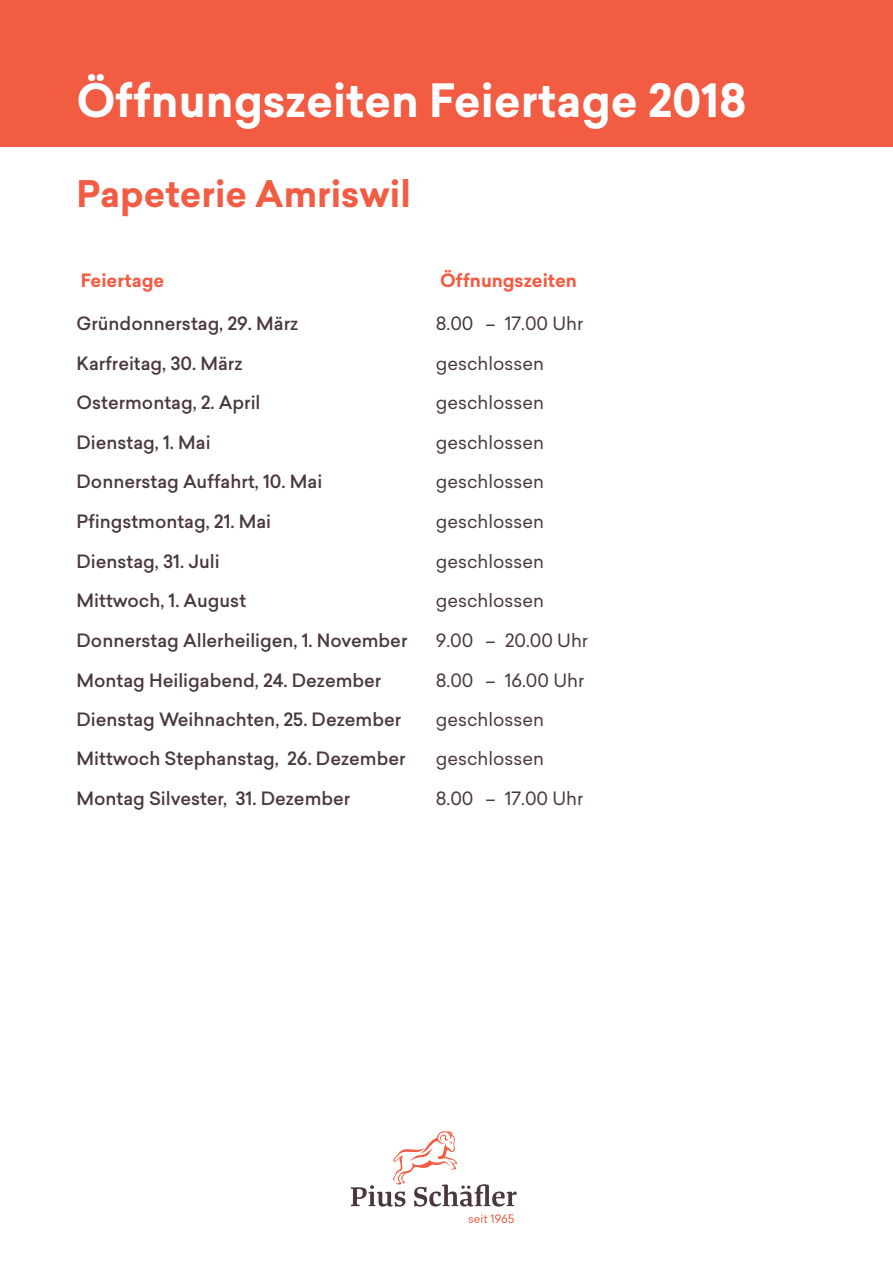
<style>
.page{position:relative;width:893px;height:1263px;background:#fff}
.page>*{position:absolute;margin:0;border:0;box-sizing:border-box;transform-origin:0 0}
.t1{font:700 45px "Sailec";color:#fff}
.t2{font:700 36px "Sailec";color:#f15c43}
.t3{font:500 18px "Sailec";color:#4a3741}
.t4{font:18px "Sailec";color:#4a3741}
.t5{font:700 18px "Sailec";color:#f15c43}
</style>
<div class="page">
<div style="left:0;top:0;width:893px;height:147px;background:#f15c43"></div>
<svg style="left:469px;top:1214px;width:45px;height:9px"></svg>
<svg style="left:351px;top:1131px;width:166px;height:75px"></svg>
<h1 class="t1" style="left:77px;top:68px;width:672px">Öffnungszeiten Feiertage 2018</h1>
<h2 class="t2" style="left:77px;top:168px;width:336px">Papeterie Amriswil</h2>
<p class="t5" style="left:81px;top:267px;width:85px">Feiertage</p>
<p class="t5" style="left:440px;top:267px;width:138px">Öffnungszeiten</p>
<p class="t3" style="left:77px;top:311px;width:223px">Gründonnerstag, 29. März</p>
<p class="t4" style="left:436px;top:311px;width:149px">8.00 – 17.00 Uhr</p>
<p class="t3" style="left:77px;top:350px;width:167px">Karfreitag, 30. März</p>
<p class="t4" style="left:436px;top:350px;width:110px">geschlossen</p>
<p class="t3" style="left:77px;top:390px;width:185px">Ostermontag, 2. April</p>
<p class="t4" style="left:436px;top:390px;width:110px">geschlossen</p>
<p class="t3" style="left:77px;top:430px;width:136px">Dienstag, 1. Mai</p>
<p class="t4" style="left:436px;top:430px;width:110px">geschlossen</p>
<p class="t3" style="left:77px;top:469px;width:247px">Donnerstag Auffahrt, 10. Mai</p>
<p class="t4" style="left:436px;top:469px;width:110px">geschlossen</p>
<p class="t3" style="left:77px;top:509px;width:196px">Pfingstmontag, 21. Mai</p>
<p class="t4" style="left:436px;top:509px;width:110px">geschlossen</p>
<p class="t3" style="left:77px;top:548px;width:145px">Dienstag, 31. Juli</p>
<p class="t4" style="left:436px;top:549px;width:110px">geschlossen</p>
<p class="t3" style="left:77px;top:588px;width:171px">Mittwoch, 1. August</p>
<p class="t4" style="left:436px;top:588px;width:110px">geschlossen</p>
<p class="t3" style="left:77px;top:628px;width:332px">Donnerstag Allerheiligen, 1. November</p>
<p class="t4" style="left:436px;top:628px;width:154px">9.00 – 20.00 Uhr</p>
<p class="t3" style="left:77px;top:667px;width:306px">Montag Heiligabend, 24. Dezember</p>
<p class="t4" style="left:436px;top:667px;width:150px">8.00 – 16.00 Uhr</p>
<p class="t3" style="left:77px;top:707px;width:326px">Dienstag Weihnachten, 25. Dezember</p>
<p class="t4" style="left:436px;top:707px;width:110px">geschlossen</p>
<p class="t3" style="left:77px;top:746px;width:330px">Mittwoch Stephanstag, 26. Dezember</p>
<p class="t4" style="left:436px;top:746px;width:110px">geschlossen</p>
<p class="t3" style="left:77px;top:786px;width:275px">Montag Silvester, 31. Dezember</p>
<p class="t4" style="left:436px;top:786px;width:149px">8.00 – 17.00 Uhr</p>
</div>
